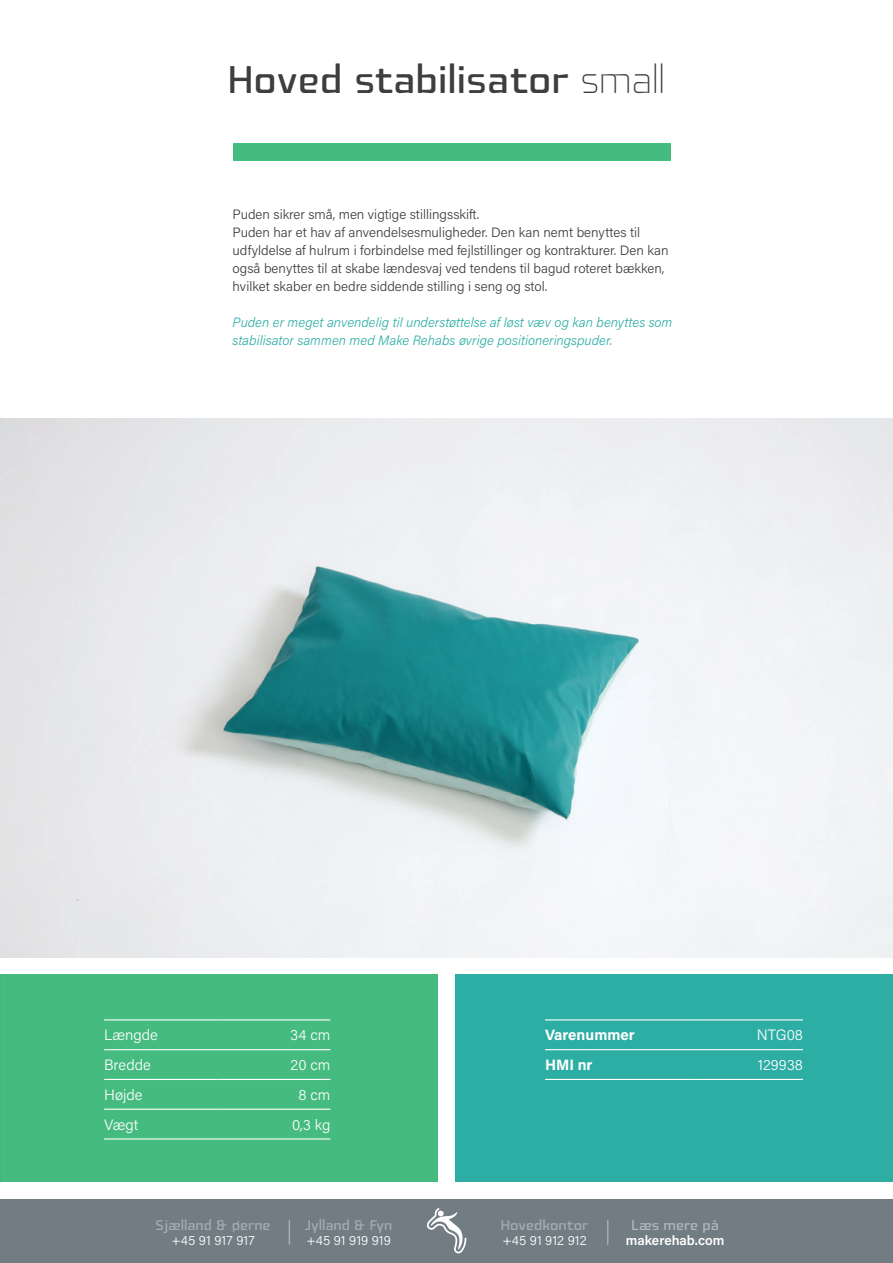
<style>
.page{position:relative;width:893px;height:1263px;background:#fff}
.page>*{position:absolute;margin:0;border:0;box-sizing:border-box;transform-origin:0 0}
.t1{font:37.2px "Fishmonger EER";color:#3e3e3f}
.t2{font:300 15px "Acumin Pro";color:#fff}
.t3{font:700 15px "Acumin Pro";color:#fff}
.t4{font:300 13.5px/18px "Acumin Pro";color:#3e3e3f}
.t5{font:italic 300 13.5px/18px "Acumin Pro";color:#2daea5}
.t6{font:13.5px "Fishmonger EER";color:#a4adb3}
.t7{font:300 13.5px "Acumin Pro";letter-spacing:.005em;color:#fff}
.t8{font:600 13.5px "Acumin Pro";color:#fff}
.t9{font:13.5px "Fishmonger EER";color:#b1b9bf}
.s1{font-family:"Fishmonger EET"}
</style>
<div class="page">
<div style="left:0;top:1199px;width:893px;height:64px;background:#717d83"></div>
<svg style="left:427px;top:1208px;width:39px;height:45px"></svg>
<svg style="left:289px;top:1220px;width:1px;height:25px"></svg>
<svg style="left:607px;top:1220px;width:1px;height:25px"></svg>
<img style="left:0;top:419px;width:893px;height:538px">
<div style="left:233px;top:143px;width:438px;height:17px;background:#45bb7f"></div>
<div style="left:0;top:974px;width:438px;height:208px;background:#45bb7f"></div>
<div style="left:455px;top:974px;width:438px;height:208px;background:#2daea5"></div>
<hr style="left:545px;top:1019px;width:143px;height:1px;background:#fff">
<hr style="left:688px;top:1019px;width:115px;height:1px;background:#fff">
<hr style="left:545px;top:1049px;width:143px;height:1px;background:#fff">
<hr style="left:688px;top:1049px;width:115px;height:1px;background:#fff">
<hr style="left:545px;top:1079px;width:143px;height:1px;background:#fff">
<hr style="left:688px;top:1079px;width:115px;height:1px;background:#fff">
<hr style="left:104px;top:1019px;width:113px;height:1px;background:#fff">
<hr style="left:217px;top:1019px;width:113px;height:1px;background:#fff">
<hr style="left:104px;top:1049px;width:113px;height:1px;background:#fff">
<hr style="left:217px;top:1049px;width:113px;height:1px;background:#fff">
<hr style="left:104px;top:1079px;width:113px;height:1px;background:#fff">
<hr style="left:217px;top:1079px;width:113px;height:1px;background:#fff">
<hr style="left:104px;top:1109px;width:113px;height:1px;background:#fff">
<hr style="left:217px;top:1109px;width:113px;height:1px;background:#fff">
<hr style="left:104px;top:1138px;width:113px;height:1px;background:#fff">
<hr style="left:217px;top:1138px;width:113px;height:1px;background:#fff">
<h1 class="t1" style="left:228px;top:58px;width:439px">Hoved stabilisator <span class="s1">small</span></h1>
<p class="t4" style="left:233px;top:205px;width:437px">Puden sikrer små, men vigtige stillingsskift.<br>Puden har et hav af anvendelsesmuligheder. Den kan nemt benyttes til udfyldelse af hulrum i forbindelse med fejlstillinger og kontrakturer. Den kan også benyttes til at skabe lændesvaj ved tendens til bagud roteret bækken, hvilket skaber en bedre siddende stilling i seng og stol.</p>
<p class="t5" style="left:233px;top:313px;width:441px">Puden er meget anvendelig til understøttelse af løst væv og kan benyttes som stabilisator sammen med Make Rehabs øvrige positioneringspuder.</p>
<p class="t2" style="left:104px;top:1025px;width:55px">Længde</p>
<p class="t2" style="left:290px;top:1025px;width:42px">34 cm</p>
<p class="t2" style="left:104px;top:1054px;width:48px">Bredde</p>
<p class="t2" style="left:291px;top:1054px;width:41px">20 cm</p>
<p class="t2" style="left:104px;top:1084px;width:40px">Højde</p>
<p class="t2" style="left:298px;top:1084px;width:33px">8 cm</p>
<p class="t2" style="left:104px;top:1114px;width:36px">Vægt</p>
<p class="t2" style="left:292px;top:1114px;width:40px">0,3 kg</p>
<p class="t3" style="left:545px;top:1024px;width:91px">Varenummer</p>
<p class="t2" style="left:757px;top:1025px;width:48px">NTG08</p>
<p class="t3" style="left:545px;top:1054px;width:49px">HMI nr</p>
<p class="t2" style="left:758px;top:1054px;width:47px">129938</p>
<p class="t6" style="left:156px;top:1217px;width:116px">Sjælland &amp; øerne</p>
<p class="t7" style="left:172px;top:1231px;width:85px">+45 91 917 917</p>
<p class="t6" style="left:305px;top:1217px;width:89px">Jylland &amp; Fyn</p>
<p class="t7" style="left:306px;top:1231px;width:86px">+45 91 919 919</p>
<p class="t6" style="left:501px;top:1217px;width:89px">Hovedkontor</p>
<p class="t7" style="left:502px;top:1231px;width:86px">+45 91 912 912</p>
<p class="t9" style="left:632px;top:1217px;width:89px">Læs mere på</p>
<p class="t8" style="left:626px;top:1230px;width:100px">makerehab.com</p>
</div>
